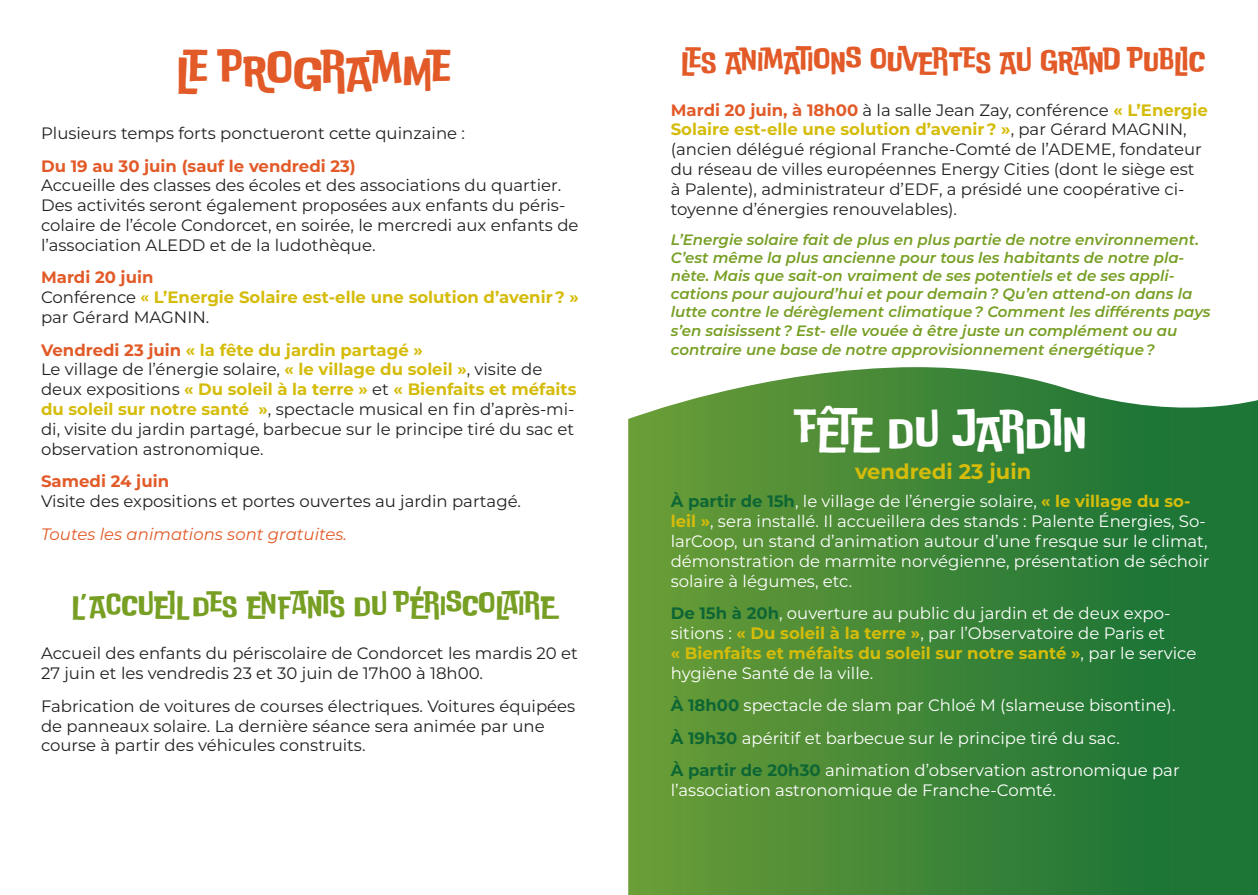
<style>
.page{position:relative;width:1258px;height:895px;background:#fff}
.page>*{position:absolute;margin:0;border:0;box-sizing:border-box;transform-origin:0 0}
.titres{font:46.5px "Do Ub Le Ba Ss";color:#fff}
.titres-2{font:46.5px "Do Ub Le Ba Ss";color:#e25a28}
.titres-3{font:30px "Do Ub Le Ba Ss";color:#e25a28}
.titres-4{font:30px "Do Ub Le Ba Ss";color:#779f24}
.texte{font:700 21px "Montserrat";color:#d5bc0a}
.texte-2{font:16.5px/19.8px "Montserrat";color:#231f20}
.texte-3{font:16.5px/19.8px "Montserrat";color:#fff}
.texte-4{font:700 16.5px/19.8px "Montserrat";color:#d5bc0a}
.texte-5{font:700 16.5px "Montserrat";color:#e25a28}
.texte-6{font:italic 16.5px "Montserrat";color:#e25a28}
.texte-7{font:italic 600 15px/18px "Montserrat";color:#779f24}
.s1{font-weight:400;color:#231f20}
.s2{color:#e25a28}
.s3{font-weight:700;color:#d5bc0a}
.s4{font-weight:700;color:#e25a28}
.s5{font-weight:700;color:#0e6634}
</style>
<div class="page">
<svg style="left:628px;top:367px;width:629px;height:527px;background:#468a3e"></svg>
<p class="titres-2" style="left:176px;top:42px;width:280px">LE PROGRAMME</p>
<p class="texte-2" style="left:41px;top:122px;width:425px">Plusieurs temps forts ponctueront cette quinzaine :</p>
<p class="texte-5" style="left:41px;top:154px;width:316px">Du 19 au 30 juin (sauf le vendredi 23)</p>
<p class="texte-2" style="left:41px;top:175px;width:539px">Accueille des classes des écoles et des associations du quartier.<br>Des activités seront également proposées aux enfants du péris&shy;colaire de l’école Condorcet, en soirée, le mercredi aux enfants de l’association ALEDD et de la ludothèque.</p>
<p class="texte-5" style="left:41px;top:265px;width:114px">Mardi 20 juin</p>
<p class="texte-4" style="left:41px;top:286px;width:539px"><span class="s1">Conférence</span> « L’Energie Solaire est-elle une solution d’avenir ? » <span class="s1">par Gérard MAGNIN.</span></p>
<p class="texte-4" style="left:41px;top:339px;width:383px"><span class="s2">Vendredi 23 juin</span> « la fête du jardin partagé »</p>
<p class="texte-2" style="left:41px;top:359px;width:537px">Le village de l’énergie solaire, <span class="s3">« le village du soleil »</span>, visite de deux expositions <span class="s3">« Du soleil à la terre »</span> et <span class="s3">« Bienfaits et méfaits du soleil sur notre santé »</span>, spectacle musical en fin d’après-mi&shy;di, visite du jardin partagé, barbecue sur le principe tiré du sac et observation astronomique.</p>
<p class="texte-5" style="left:41px;top:469px;width:129px">Samedi 24 juin</p>
<p class="texte-2" style="left:41px;top:490px;width:481px">Visite des expositions et portes ouvertes au jardin partagé.</p>
<p class="texte-6" style="left:41px;top:522px;width:307px">Toutes les animations sont gratuites.</p>
<p class="titres-4" style="left:72px;top:586px;width:485px">L’ACCUEIL DES ENFANTS DU PÉRISCOLAIRE</p>
<p class="texte-2" style="left:41px;top:642px;width:538px">Accueil des enfants du périscolaire de Condorcet les mardis 20 et<br>27 juin et les vendredis 23 et 30 juin de 17h00 à 18h00.</p>
<p class="texte-2" style="left:41px;top:695px;width:535px">Fabrication de voitures de courses électriques. Voitures équipées de panneaux solaire. La dernière séance sera animée par une course à partir des véhicules construits.</p>
<p class="titres-3" style="left:680px;top:42px;width:526px">LES ANIMATIONS OUVERTES AU GRAND PUBLIC</p>
<p class="texte-2" style="left:670px;top:99px;width:538px"><span class="s4">Mardi 20 juin, à 18h00</span> à la salle Jean Zay, conférence <span class="s3">« L’Energie Solaire est-elle une solution d’avenir ? »</span>, par Gérard MAGNIN, (ancien délégué régional Franche-Comté de l’ADEME, fondateur du réseau de villes européennes Energy Cities (dont le siège est à Palente), administrateur d’EDF, a présidé une coopérative ci&shy;toyenne d’énergies renouvelables).</p>
<p class="texte-7" style="left:670px;top:230px;width:541px">L’Energie solaire fait de plus en plus partie de notre environnement.<br>C’est même la plus ancienne pour tous les habitants de notre pla&shy;nète. Mais que sait-on vraiment de ses potentiels et de ses appli&shy;cations pour aujourd’hui et pour demain ? Qu’en attend-on dans la lutte contre le dérèglement climatique ? Comment les différents pays s’en saisissent ? Est- elle vouée à être juste un complément ou au</p>
<p class="texte-7" style="left:670px;top:340px;width:485px">contraire une base de notre approvisionnement énergétique ?</p>
<p class="titres" style="left:799px;top:402px;width:200px">FÊTE DU JARDIN</p>
<p class="texte" style="left:854px;top:456px;width:178px">vendredi 23 juin</p>
<p class="texte-3" style="left:670px;top:490px;width:540px"><span class="s5">À partir de 15h</span>, le village de l’énergie solaire, <span class="s3">« le village du so&shy;leil »</span>, sera installé. Il accueillera des stands : Palente Énergies, So&shy;larCoop, un stand d’animation autour d’une fresque sur le climat, démonstration de marmite norvégienne, présentation de séchoir solaire à légumes, etc.</p>
<p class="texte-3" style="left:670px;top:602px;width:527px"><span class="s5">De 15h à 20h</span>, ouverture au public du jardin et de deux expo&shy;sitions : <span class="s3">« Du soleil à la terre »</span>, par l’Observatoire de Paris et<br><span class="s3">« Bienfaits et méfaits du soleil sur notre santé »</span>, par le service hygiène Santé de la ville.</p>
<p class="texte-3" style="left:670px;top:694px;width:506px"><span class="s5">À 18h00</span> spectacle de slam par Chloé M (slameuse bisontine).</p>
<p class="texte-3" style="left:670px;top:727px;width:450px"><span class="s5">À 19h30</span> apéritif et barbecue sur le principe tiré du sac.</p>
<p class="texte-3" style="left:670px;top:759px;width:510px"><span class="s5">À partir de 20h30</span> animation d’observation astronomique par l’association astronomique de Franche-Comté.</p>
</div>
